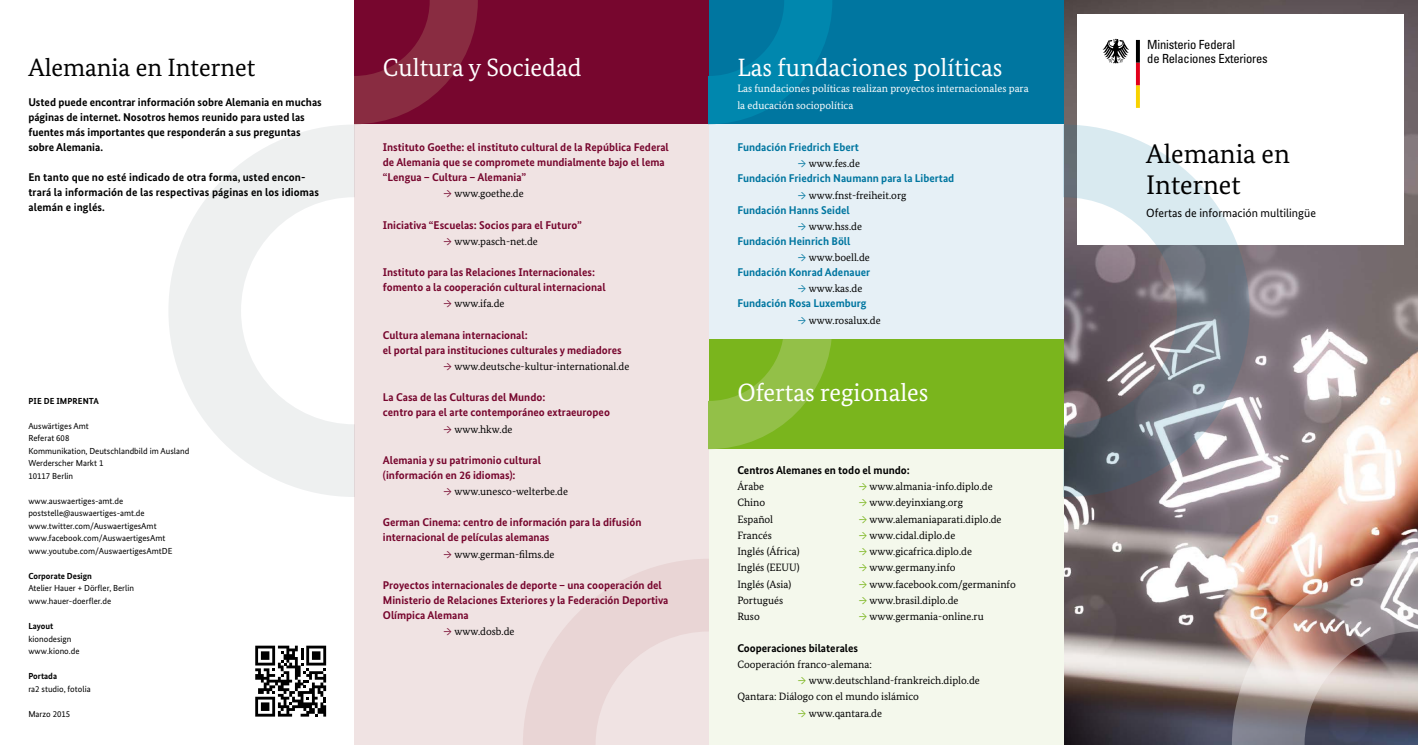
<style>
.page{position:relative;width:1418px;height:745px;background:#fff}
.page>*{position:absolute;margin:0;border:0;box-sizing:border-box;transform-origin:0 0}
.Titel{font:26.88px/30.6px "Bundes Serif";color:#000}
.Headline{font:25px "Bundes Serif";color:#fff}
.Headline-2{font:25px "Bundes Serif";color:#000}
.t1{font:condensed 12.5px/13.6px "Univers LT Std";letter-spacing:-.015em;color:#000}
.Titelsubline{font:11.88px "Bundes Sans";color:#000}
.Subline_1{font:700 11.25px/15px "Bundes Sans";color:#77062e}
.Subline_1-2{font:700 11.25px/15px "Bundes Sans";color:#000}
.Subline_1-3{font:700 11.25px "Bundes Sans";color:#0076a0}
.Fließtext{font:10.62px "Bundes Serif";color:#000}
.Fließtext-2{font:10.62px/16.2px "Bundes Serif";color:#fff}
.Impressum{font:8.75px "Bundes Sans";color:#000}
.Impressum-2{font:700 8.75px "Bundes Sans";color:#000}
.s1{color:#77062e}
.s2{color:#0076a0}
.s3{color:#7ab51d}
</style>
<div class="page">
<img style="left:1063px;top:0;width:354px;height:744px">
<div style="left:709px;top:448px;width:354px;height:296px;background:#f4f8ec"></div>
<div style="left:709px;top:0;width:354px;height:124px;background:#0076a0"></div>
<div style="left:709px;top:124px;width:354px;height:215px;background:#e6f0f6"></div>
<div style="left:354px;top:0;width:355px;height:124px;background:#77062e"></div>
<div style="left:354px;top:124px;width:355px;height:620px;background:#f0e3e3"></div>
<svg style="left:354px;top:0;width:124px;height:124px"></svg>
<svg style="left:709px;top:0;width:123px;height:124px"></svg>
<div style="left:1077px;top:14px;width:326px;height:230px;background:#fff"></div>
<svg style="left:169px;top:125px;width:185px;height:371px"></svg>
<svg style="left:1063px;top:124px;width:186px;height:372px"></svg>
<img style="left:1231px;top:558px;width:186px;height:186px">
<svg style="left:523px;top:559px;width:186px;height:185px"></svg>
<div style="left:709px;top:339px;width:354px;height:110px;background:#7ab51d"></div>
<svg style="left:709px;top:339px;width:123px;height:110px"></svg>
<svg style="left:255px;top:645px;width:71px;height:71px"></svg>
<svg style="left:1102px;top:39px;width:27px;height:24px"></svg>
<svg style="left:1135px;top:40px;width:4px;height:68px"></svg>
<p class="Headline-2" style="left:28px;top:52px;width:228px">Alemania en Internet</p>
<p class="Subline_1-2" style="left:28px;top:95px;width:295px">Usted puede encontrar información sobre Alemania en muchas páginas de internet. Nosotros hemos reunido para usted las fuentes más importantes que responderán a sus preguntas sobre Alemania.</p>
<p class="Subline_1-2" style="left:28px;top:170px;width:292px">En tanto que no esté indicado de otra forma, usted encon&shy;trará la información de las respectivas páginas en los idiomas alemán e inglés.</p>
<p class="Impressum-2" style="left:28px;top:395px;width:72px">PIE DE IMPRENTA</p>
<p class="Impressum" style="left:28px;top:420px;width:62px">Auswärtiges Amt</p>
<p class="Impressum" style="left:28px;top:432px;width:43px">Referat 608</p>
<p class="Impressum" style="left:28px;top:445px;width:162px">Kommunikation, Deutschlandbild im Ausland</p>
<p class="Impressum" style="left:28px;top:457px;width:77px">Werderscher Markt 1</p>
<p class="Impressum" style="left:28px;top:470px;width:46px">10117 Berlin</p>
<p class="Impressum" style="left:28px;top:495px;width:96px">www.auswaertiges-amt.de</p>
<p class="Impressum" style="left:28px;top:507px;width:118px">poststelle@auswaertiges-amt.de</p>
<p class="Impressum" style="left:28px;top:520px;width:130px">www.twitter.com/AuswaertigesAmt</p>
<p class="Impressum" style="left:28px;top:532px;width:138px">www.facebook.com/AuswaertigesAmt</p>
<p class="Impressum" style="left:28px;top:545px;width:145px">www.youtube.com/AuswaertigesAmtDE</p>
<p class="Impressum-2" style="left:28px;top:570px;width:65px">Corporate Design</p>
<p class="Impressum" style="left:28px;top:582px;width:107px">Atelier Hauer + Dörfler, Berlin</p>
<p class="Impressum" style="left:28px;top:595px;width:84px">www.hauer-doerfler.de</p>
<p class="Impressum-2" style="left:28px;top:620px;width:26px">Layout</p>
<p class="Impressum" style="left:28px;top:632px;width:45px">kionodesign</p>
<p class="Impressum" style="left:28px;top:645px;width:53px">www.kiono.de</p>
<p class="Impressum-2" style="left:28px;top:670px;width:30px">Portada</p>
<p class="Impressum" style="left:28px;top:682px;width:64px">ra2 studio, fotolia</p>
<p class="Impressum" style="left:28px;top:707px;width:43px">Marzo 2015</p>
<p class="Headline" style="left:383px;top:52px;width:200px">Cultura y Sociedad</p>
<p class="Subline_1" style="left:383px;top:139px;width:287px">Instituto Goethe: el instituto cultural de la República Federal de Alemania que se compromete mundialmente bajo el lema “Lengua – Cultura – Alemania”</p>
<p class="Fließtext" style="left:443px;top:187px;width:82px"><span class="s1">→</span> www.goethe.de</p>
<p class="Subline_1" style="left:383px;top:217px;width:200px">Iniciativa “Escuelas: Socios para el Futuro”</p>
<p class="Fließtext" style="left:443px;top:234px;width:96px"><span class="s1">→</span> www.pasch-net.de</p>
<p class="Subline_1" style="left:383px;top:264px;width:214px">Instituto para las Relaciones Internacionales:</p>
<p class="Subline_1" style="left:383px;top:279px;width:224px">fomento a la cooperación cultural internacional</p>
<p class="Fließtext" style="left:443px;top:297px;width:63px"><span class="s1">→</span> www.ifa.de</p>
<p class="Subline_1" style="left:383px;top:327px;width:146px">Cultura alemana internacional:</p>
<p class="Subline_1" style="left:383px;top:342px;width:240px">el portal para instituciones culturales y mediadores</p>
<p class="Fließtext" style="left:443px;top:359px;width:187px"><span class="s1">→</span> www.deutsche-kultur-international.de</p>
<p class="Subline_1" style="left:383px;top:389px;width:164px">La Casa de las Culturas del Mundo:</p>
<p class="Subline_1" style="left:383px;top:404px;width:228px">centro para el arte contemporáneo extraeuropeo</p>
<p class="Fließtext" style="left:443px;top:422px;width:71px"><span class="s1">→</span> www.hkw.de</p>
<p class="Subline_1" style="left:383px;top:452px;width:160px">Alemania y su patrimonio cultural</p>
<p class="Subline_1" style="left:383px;top:467px;width:134px">(información en 26 idiomas):</p>
<p class="Fließtext" style="left:443px;top:484px;width:126px"><span class="s1">→</span> www.unesco-welterbe.de</p>
<p class="Subline_1" style="left:383px;top:514px;width:260px">German Cinema: centro de información para la difusión internacional de películas alemanas</p>
<p class="Fließtext" style="left:443px;top:547px;width:112px"><span class="s1">→</span> www.german-films.de</p>
<p class="Subline_1" style="left:383px;top:577px;width:287px">Proyectos internacionales de deporte – una cooperación del<br>Ministerio de Relaciones Exteriores y la Federación Deportiva<br>Olímpica Alemana</p>
<p class="Fließtext" style="left:443px;top:624px;width:73px"><span class="s1">→</span> www.dosb.de</p>
<p class="Headline" style="left:737px;top:52px;width:267px">Las fundaciones políticas</p>
<p class="Fließtext-2" style="left:737px;top:80px;width:293px">Las fundaciones políticas realizan proyectos internacionales para la educación sociopolítica</p>
<p class="Subline_1-3" style="left:737px;top:140px;width:123px">Fundación Friedrich Ebert</p>
<p class="Fließtext" style="left:798px;top:157px;width:64px"><span class="s2">→</span> www.fes.de</p>
<p class="Subline_1-3" style="left:737px;top:171px;width:218px">Fundación Friedrich Naumann para la Libertad</p>
<p class="Fließtext" style="left:798px;top:188px;width:110px"><span class="s2">→</span> www.fnst-freiheit.org</p>
<p class="Subline_1-3" style="left:737px;top:203px;width:114px">Fundación Hanns Seidel</p>
<p class="Fließtext" style="left:798px;top:219px;width:65px"><span class="s2">→</span> www.hss.de</p>
<p class="Subline_1-3" style="left:737px;top:234px;width:115px">Fundación Heinrich Böll</p>
<p class="Fließtext" style="left:798px;top:251px;width:73px"><span class="s2">→</span> www.boell.de</p>
<p class="Subline_1-3" style="left:737px;top:265px;width:134px">Fundación Konrad Adenauer</p>
<p class="Fließtext" style="left:798px;top:282px;width:66px"><span class="s2">→</span> www.kas.de</p>
<p class="Subline_1-3" style="left:737px;top:296px;width:131px">Fundación Rosa Luxemburg</p>
<p class="Fließtext" style="left:798px;top:313px;width:84px"><span class="s2">→</span> www.rosalux.de</p>
<p class="Headline" style="left:737px;top:377px;width:193px">Ofertas regionales</p>
<p class="Subline_1-2" style="left:737px;top:462px;width:174px">Centros Alemanes en todo el mundo:</p>
<p class="Fließtext" style="left:737px;top:479px;width:28px">Árabe</p>
<p class="Fließtext" style="left:858px;top:479px;width:135px"><span class="s3">→</span> www.almania-info.diplo.de</p>
<p class="Fließtext" style="left:737px;top:496px;width:29px">Chino</p>
<p class="Fließtext" style="left:858px;top:496px;width:106px"><span class="s3">→</span> www.deyinxiang.org</p>
<p class="Fließtext" style="left:737px;top:512px;width:37px">Español</p>
<p class="Fließtext" style="left:858px;top:512px;width:144px"><span class="s3">→</span> www.alemaniaparati.diplo.de</p>
<p class="Fließtext" style="left:737px;top:528px;width:36px">Francés</p>
<p class="Fließtext" style="left:858px;top:528px;width:98px"><span class="s3">→</span> www.cidal.diplo.de</p>
<p class="Fließtext" style="left:737px;top:544px;width:64px">Inglés (África)</p>
<p class="Fließtext" style="left:858px;top:544px;width:115px"><span class="s3">→</span> www.gicafrica.diplo.de</p>
<p class="Fließtext" style="left:737px;top:561px;width:64px">Inglés (EEUU)</p>
<p class="Fließtext" style="left:858px;top:561px;width:98px"><span class="s3">→</span> www.germany.info</p>
<p class="Fließtext" style="left:737px;top:577px;width:55px">Inglés (Asia)</p>
<p class="Fließtext" style="left:858px;top:577px;width:159px"><span class="s3">→</span> www.facebook.com/germaninfo</p>
<p class="Fließtext" style="left:737px;top:593px;width:47px">Portugués</p>
<p class="Fließtext" style="left:858px;top:593px;width:101px"><span class="s3">→</span> www.brasil.diplo.de</p>
<p class="Fließtext" style="left:737px;top:609px;width:24px">Ruso</p>
<p class="Fließtext" style="left:858px;top:609px;width:127px"><span class="s3">→</span> www.germania-online.ru</p>
<p class="Subline_1-2" style="left:737px;top:639px;width:122px">Cooperaciones bilaterales</p>
<p class="Fließtext" style="left:737px;top:657px;width:136px">Cooperación franco-alemana:</p>
<p class="Fließtext" style="left:798px;top:673px;width:183px"><span class="s3">→</span> www.deutschland-frankreich.diplo.de</p>
<p class="Fließtext" style="left:737px;top:689px;width:183px">Qantara: Diálogo con el mundo islámico</p>
<p class="Fließtext" style="left:798px;top:706px;width:86px"><span class="s3">→</span> www.qantara.de</p>
<p class="t1" style="left:1147px;top:37px;width:122px">Ministerio Federal<br>de Relaciones Exteriores</p>
<p class="Titel" style="left:1146px;top:138px;width:145px">Alemania en<br>Internet</p>
<p class="Titelsubline" style="left:1146px;top:205px;width:171px">Ofertas de información multilingüe</p>
</div>
